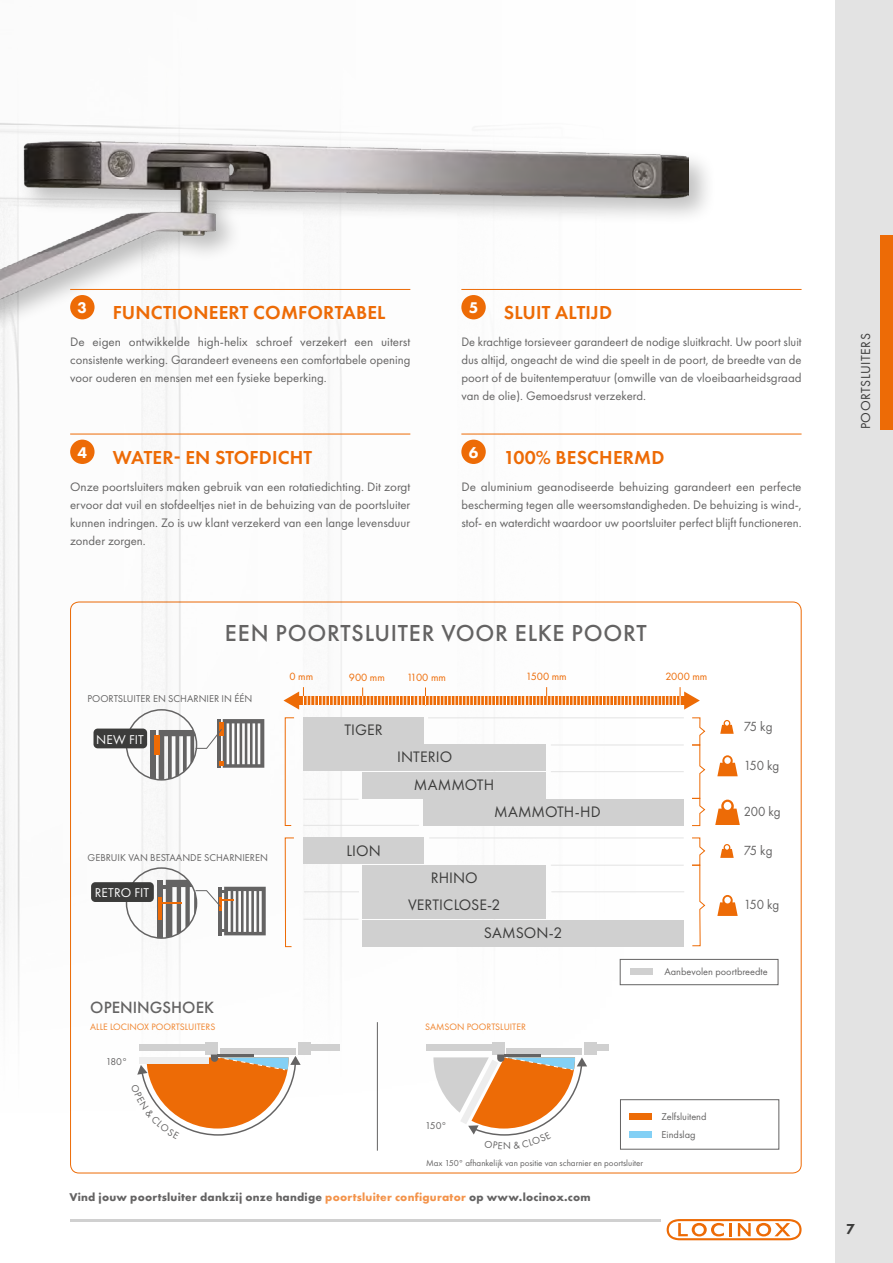
<style>
.page{position:relative;width:893px;height:1263px;background:#fff}
.page>*{position:absolute;margin:0;border:0;box-sizing:border-box;transform-origin:0 0}
.t1{font:500 24px "Futura PT";letter-spacing:.03em;color:#646363}
.t2{font:600 19.5px "Futura PT";letter-spacing:.01em;color:#ed6b06}
.t3{font:500 16.95px "Futura PT";color:#646363}
.t4{font:800 16.05px "Futura PT";color:#fff}
.t5{font:15.75px "Futura PT";letter-spacing:.005em;color:#3c3c3b}
.t6{font:800 15px "Futura PT";color:#3c3c3b}
.t7{font:13.65px "Futura PT";color:#646363;scale:.94 1}
.t8{font:13.5px "Futura PT";letter-spacing:.04em;color:#3c3c3b}
.t9{font:13.2px "Futura PT";letter-spacing:.01em;color:#fff}
.t10{font:12.75px/18px "Futura PT";color:#646363;text-align:justify}
.t11{font:700 11.7px "Futura PT";letter-spacing:.02em;color:#646363}
.t12{font:10.95px "Futura PT";color:#ed6b06}
.t13{font:10.35px/18.6px "Futura PT";color:#646363}
.t14{font:9.6px "Futura PT";color:#f0842d}
.t15{font:9px "Futura PT";color:#646363}
.s1{color:#f3934a}
</style>
<div class="page">
<img style="left:0;top:141px;width:689px;height:913px">
<div style="left:303px;top:717px;width:121px;height:26px;background:#d0d0d0"></div>
<div style="left:362px;top:772px;width:184px;height:26px;background:#d0d0d0"></div>
<div style="left:303px;top:838px;width:121px;height:26px;background:#d0d0d0"></div>
<div style="left:363px;top:865px;width:183px;height:26px;background:#d0d0d0"></div>
<div style="left:363px;top:920px;width:321px;height:26px;background:#d0d0d0"></div>
<div style="left:363px;top:893px;width:183px;height:26px;background:#d0d0d0"></div>
<svg style="left:283px;top:687px;width:417px;height:23px"></svg>
<svg style="left:284px;top:717px;width:11px;height:109px"></svg>
<svg style="left:284px;top:837px;width:11px;height:110px"></svg>
<hr style="left:551px;top:745px;width:133px;height:1px;background:#e3e3e3">
<hr style="left:551px;top:771px;width:133px;height:1px;background:#e3e3e3">
<hr style="left:551px;top:865px;width:133px;height:1px;background:#e3e3e3">
<hr style="left:551px;top:891px;width:133px;height:1px;background:#e3e3e3">
<hr style="left:304px;top:891px;width:55px;height:1px;background:#e3e3e3">
<hr style="left:304px;top:919px;width:55px;height:1px;background:#e3e3e3">
<svg style="left:720px;top:720px;width:14px;height:14px"></svg>
<svg style="left:720px;top:844px;width:14px;height:14px"></svg>
<svg style="left:717px;top:755px;width:21px;height:21px"></svg>
<svg style="left:717px;top:895px;width:21px;height:21px"></svg>
<div style="left:205px;top:1042px;width:13px;height:12px;background:#d0d0d0"></div>
<div style="left:298px;top:1042px;width:12px;height:12px;background:#d0d0d0"></div>
<div style="left:140px;top:1044px;width:67px;height:7px;background:#d0d0d0"></div>
<div style="left:306px;top:1044px;width:34px;height:7px;background:#d0d0d0"></div>
<div style="left:220px;top:1048px;width:76px;height:6px;background:#d0d0d0"></div>
<div style="left:492px;top:1042px;width:12px;height:12px;background:#d0d0d0"></div>
<div style="left:584px;top:1042px;width:13px;height:12px;background:#d0d0d0"></div>
<div style="left:426px;top:1044px;width:67px;height:7px;background:#d0d0d0"></div>
<div style="left:593px;top:1044px;width:16px;height:7px;background:#d0d0d0"></div>
<div style="left:506px;top:1048px;width:76px;height:6px;background:#d0d0d0"></div>
<hr style="left:428px;top:717px;width:256px;height:1px;background:#e3e3e3">
<hr style="left:429px;top:837px;width:255px;height:1px;background:#e3e3e3">
<svg style="left:715px;top:800px;width:25px;height:25px"></svg>
<svg style="left:692px;top:717px;width:14px;height:109px"></svg>
<svg style="left:692px;top:837px;width:14px;height:109px"></svg>
<div style="left:620px;top:1099px;width:159px;height:50px;border:1px solid #646363"></div>
<div style="left:629px;top:1113px;width:23px;height:7px;background:#ed6b06"></div>
<div style="left:629px;top:1131px;width:23px;height:7px;background:#83d0f5"></div>
<div style="left:423px;top:800px;width:260px;height:26px;background:#d0d0d0"></div>
<div style="left:303px;top:745px;width:243px;height:26px;background:#d0d0d0"></div>
<hr style="left:303px;top:825px;width:116px;height:1px;background:#e3e3e3">
<hr style="left:303px;top:799px;width:56px;height:1px;background:#e3e3e3">
<div style="left:835px;top:0;width:58px;height:1263px;background:#e3e3e3"></div>
<hr style="left:70px;top:1219px;width:590px;height:2px;background:#d0d0d0">
<svg style="left:667px;top:1219px;width:134px;height:21px"></svg>
<div style="left:880px;top:235px;width:13px;height:194px;background:#ed6b06"></div>
<hr style="left:70px;top:289px;width:340px;height:1px;background:#ed6b06">
<div style="left:70px;top:295px;width:25px;height:24px;background:#ed6b06;border-radius:50%"></div>
<hr style="left:461px;top:289px;width:340px;height:1px;background:#ed6b06">
<div style="left:461px;top:295px;width:25px;height:24px;background:#ed6b06;border-radius:50%"></div>
<hr style="left:461px;top:434px;width:340px;height:1px;background:#ed6b06">
<div style="left:461px;top:440px;width:25px;height:24px;background:#ed6b06;border-radius:50%"></div>
<hr style="left:70px;top:434px;width:340px;height:1px;background:#ed6b06">
<div style="left:70px;top:440px;width:25px;height:24px;background:#ed6b06;border-radius:50%"></div>
<div style="left:151px;top:730px;width:5px;height:50px;background:#646363"></div>
<div style="left:154px;top:735px;width:6px;height:19px;background:#ed6b06"></div>
<div style="left:94px;top:728px;width:53px;height:20px;background:#3c3c3b;border-radius:4px"></div>
<svg style="left:159px;top:719px;width:105px;height:61px"></svg>
<div style="left:157px;top:880px;width:5px;height:58px;background:#646363"></div>
<svg style="left:160px;top:880px;width:106px;height:58px"></svg>
<hr style="left:158px;top:897px;width:3px;height:22px;background:#ed6b06">
<div style="left:126px;top:867px;width:71px;height:72px;border:1px solid #646363;border-radius:50%"></div>
<div style="left:91px;top:882px;width:63px;height:20px;background:#3c3c3b;border-radius:4px"></div>
<div style="left:630px;top:968px;width:23px;height:7px;background:#d0d0d0"></div>
<div style="left:620px;top:959px;width:158px;height:26px;border:1px solid #646363"></div>
<svg style="left:137px;top:1054px;width:164px;height:82px"></svg>
<svg style="left:433px;top:1054px;width:154px;height:82px"></svg>
<p class="t4" style="left:78px;top:298px;width:11px">3</p>
<h2 class="t2" style="left:113px;top:301px;width:274px">FUNCTIONEERT COMFORTABEL</h2>
<p class="t10" style="left:70px;top:333px;width:342px">De eigen ontwikkelde high-helix schroef verzekert een uiterst consistente werking. Garandeert eveneens een comfortabele opening voor ouderen en mensen met een fysieke beperking.</p>
<p class="t4" style="left:78px;top:442px;width:11px">4</p>
<h2 class="t2" style="left:113px;top:445px;width:201px">WATER- EN STOFDICHT</h2>
<p class="t10" style="left:70px;top:477px;width:342px">Onze poortsluiters maken gebruik van een rotatiedichting. Dit zorgt ervoor dat vuil en stofdeeltjes niet in de behuizing van de poortsluiter kunnen indringen. Zo is uw klant verzekerd van een lange levensduur zonder zorgen.</p>
<p class="t4" style="left:469px;top:298px;width:11px">5</p>
<h2 class="t2" style="left:504px;top:301px;width:110px">SLUIT ALTIJD</h2>
<p class="t10" style="left:461px;top:333px;width:342px">De krachtige torsieveer garandeert de nodige sluitkracht. Uw poort sluit dus altijd, ongeacht de wind die speelt in de poort, de breedte van de poort of de buitentemperatuur (omwille van de vloeibaarheidsgraad van de olie). Gemoedsrust verzekerd.</p>
<p class="t4" style="left:469px;top:442px;width:11px">6</p>
<h2 class="t2" style="left:504px;top:445px;width:162px">100% BESCHERMD</h2>
<p class="t10" style="left:461px;top:477px;width:342px">De aluminium geanodiseerde behuizing garandeert een perfecte bescherming tegen alle weersomstandigheden. De behuizing is wind-, stof- en waterdicht waardoor uw poortsluiter perfect blijft functioneren.</p>
<h1 class="t1" style="left:225px;top:619px;width:423px">EEN POORTSLUITER VOOR ELKE POORT</h1>
<p class="t13" style="left:88px;top:689px;width:166px">POORTSLUITER EN SCHARNIER IN ÉÉN</p>
<p class="t9" style="left:96px;top:732px;width:49px">NEW FIT</p>
<p class="t13" style="left:88px;top:848px;width:182px">GEBRUIK VAN BESTAANDE SCHARNIEREN</p>
<p class="t9" style="left:95px;top:884px;width:56px">RETRO FIT</p>
<h3 class="t3" style="left:90px;top:997px;width:125px">OPENINGSHOEK</h3>
<p class="t12" style="left:290px;top:670px;width:25px">0 mm</p>
<p class="t12" style="left:349px;top:670px;width:38px">900 mm</p>
<p class="t12" style="left:407px;top:670px;width:41px">1100 mm</p>
<p class="t12" style="left:526px;top:670px;width:42px">1500 mm</p>
<p class="t12" style="left:665px;top:670px;width:44px">2000 mm</p>
<p class="t5" style="left:344px;top:720px;width:40px">TIGER</p>
<p class="t5" style="left:346px;top:841px;width:36px">LION</p>
<p class="t5" style="left:397px;top:748px;width:57px">INTERIO</p>
<p class="t5" style="left:414px;top:775px;width:82px">MAMMOTH</p>
<p class="t5" style="left:494px;top:803px;width:108px">MAMMOTH-HD</p>
<p class="t5" style="left:431px;top:868px;width:48px">RHINO</p>
<p class="t5" style="left:408px;top:896px;width:94px">VERTICLOSE-2</p>
<p class="t5" style="left:484px;top:924px;width:80px">SAMSON-2</p>
<p class="t7" style="left:744px;top:718px;width:32px">75 kg</p>
<p class="t7" style="left:744px;top:757px;width:40px">150 kg</p>
<p class="t7" style="left:744px;top:804px;width:41px">200 kg</p>
<p class="t7" style="left:744px;top:842px;width:32px">75 kg</p>
<p class="t7" style="left:744px;top:897px;width:40px">150 kg</p>
<p class="t13" style="left:664px;top:962px;width:105px">Aanbevolen poortbreedte</p>
<p class="t14" style="left:90px;top:1021px;width:127px">ALLE LOCINOX POORTSLUITERS</p>
<p class="t14" style="left:425px;top:1021px;width:102px">SAMSON POORTSLUITER</p>
<p class="t13" style="left:106px;top:1052px;width:23px">180°</p>
<p class="t13" style="left:425px;top:1116px;width:23px">150°</p>
<p class="t15" style="left:426px;top:1157px;width:219px">Max 150° afhankelijk van positie van scharnier en poortsluiter</p>
<p class="t11" style="left:69px;top:1190px;width:523px">Vind jouw poortsluiter dankzij onze handige <span class="s1">poortsluiter configurator</span> op www.locinox.com</p>
<p class="t13" style="left:662px;top:1107px;width:46px">Zelfsluitend<br>Eindslag</p>
<p class="t8" style="left:858px;top:429px;width:98px;rotate:-90deg">POORTSLUITERS</p>
<p class="t6" style="left:846px;top:1220px;width:10px">7</p>
</div>
